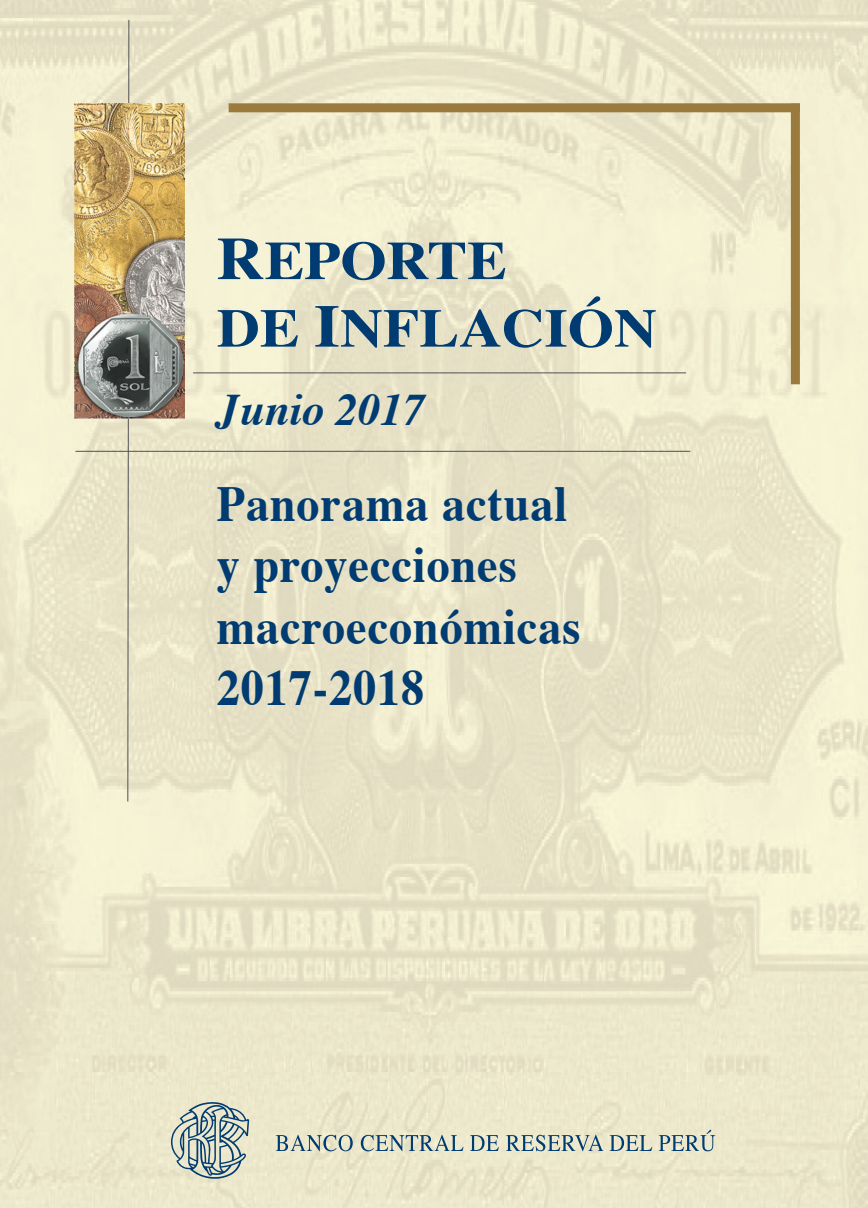
<style>
.page{position:relative;width:868px;height:1208px;background:#fff}
.page>*{position:absolute;margin:0;border:0;box-sizing:border-box;transform-origin:0 0}
.t1{font:700 54px/67.5px "Times";color:#003c72;scale:1.1 1}
.t2{font:700 50.4px/61.5px "Times";letter-spacing:.02em;color:#003c72;scale:.92 1}
.t3{font:italic 700 45px "Times";color:#003c72}
.s1{font-size:60px}
</style>
<div class="page">
<img style="left:0;top:0;width:867px;height:1208px">
<svg style="left:275px;top:1129px;width:440px;height:22px;background:#bcc4b9"></svg>
<svg style="left:171px;top:1101px;width:78px;height:79px;background:#acb9b3"></svg>
<hr style="left:193px;top:372px;width:493px;height:1px;background:#57585a">
<hr style="left:75px;top:451px;width:615px;height:1px;background:#57585a">
<svg style="left:127px;top:19px;width:3px;height:783px"></svg>
<div style="left:228px;top:103px;width:571px;height:9px;background:#9b7a3e"></div>
<div style="left:790px;top:104px;width:9px;height:280px;background:#9b7a3e"></div>
<img style="left:75px;top:104px;width:109px;height:315px">
<p class="t1" style="left:217px;top:221px;width:401px"><span class="s1">R</span>EPORTE<br>DE <span class="s1">I</span>NFLACIÓN</p>
<p class="t3" style="left:217px;top:367px;width:210px">Junio 2017</p>
<p class="t2" style="left:217px;top:467px;width:396px">Panorama actual y proyecciones macroeconómicas<br>2017-2018</p>
</div>
